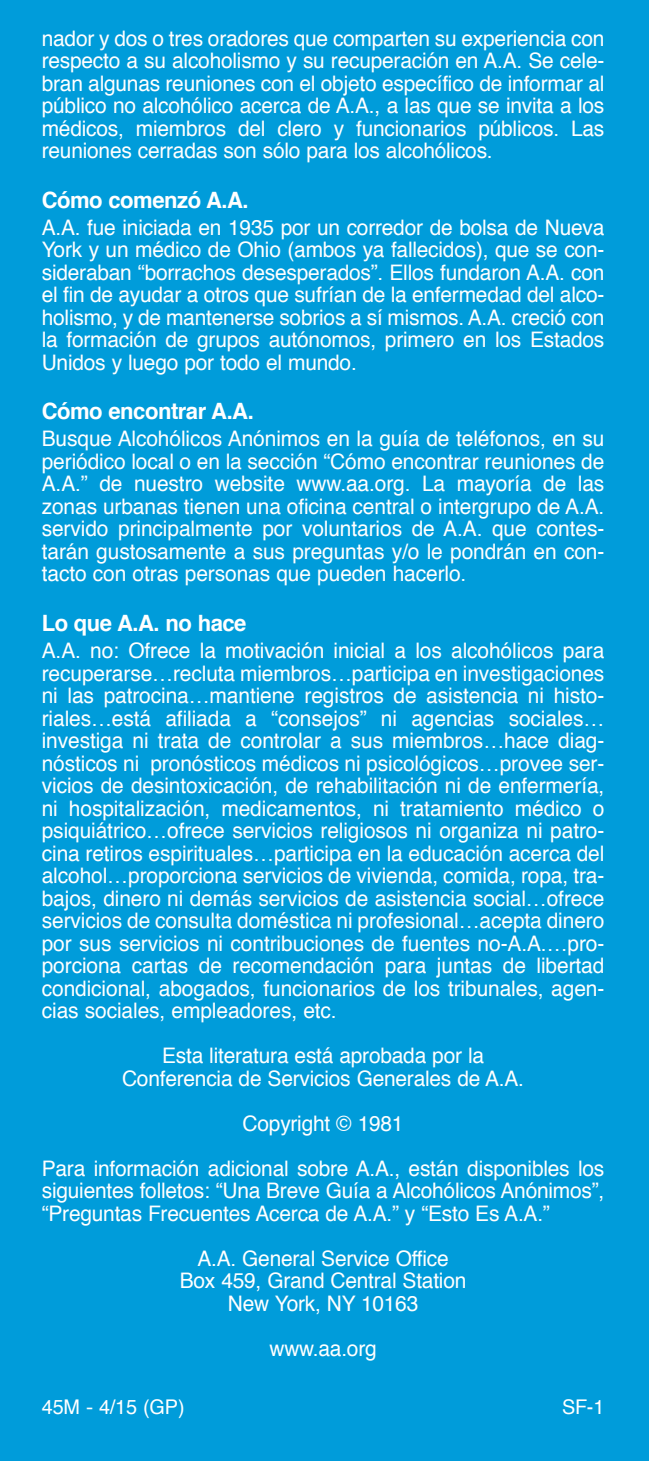
<style>
.page{position:relative;width:649px;height:1461px;background:#fff}
.page>*{position:absolute;margin:0;border:0;box-sizing:border-box;transform-origin:0 0}
.t1{font:700 22.5px "Helvetica";letter-spacing:-.02em;color:#fff}
.t2{font:21.38px/22.5px "Helvetica";letter-spacing:-.01em;color:#fff;text-align:justify}
.t3{font:20.25px "Helvetica";letter-spacing:-.005em;color:#fff}
</style>
<div class="page">
<div style="left:0;top:0;width:649px;height:1460px;background:#009cda"></div>
<p class="t2" style="left:42px;top:29px;width:564px">nador y dos o tres oradores que comparten su experiencia con respecto a su alcoholismo y su recuperación en A.A. Se cele&shy;bran algunas reuniones con el objeto específico de informar al público no alcohólico acerca de A.A., a las que se invita a los médicos, miembros del clero y funcionarios públicos. Las reuniones cerradas son sólo para los alcohólicos.</p>
<p class="t1" style="left:42px;top:190px;width:208px">Cómo comenzó A.A.</p>
<p class="t2" style="left:42px;top:218px;width:564px">A.A. fue iniciada en 1935 por un corredor de bolsa de Nueva York y un médico de Ohio (ambos ya fallecidos), que se con&shy;sideraban “borrachos desesperados”. Ellos fundaron A.A. con el fin de ayudar a otros que sufrían de la enfermedad del alco&shy;holismo, y de mantenerse sobrios a sí mismos. A.A. creció con la formación de grupos autónomos, primero en los Estados Unidos y luego por todo el mundo.</p>
<p class="t1" style="left:42px;top:402px;width:214px">Cómo encontrar A.A.</p>
<p class="t2" style="left:42px;top:429px;width:564px">Busque Alcohólicos Anónimos en la guía de teléfonos, en su periódico local o en la sección “Cómo encontrar reuniones de A.A.” de nuestro website www.aa.org. La mayoría de las zonas urbanas tienen una oficina central o intergrupo de A.A. servido principalmente por voluntarios de A.A. que contes&shy;tarán gustosamente a sus preguntas y/o le pondrán en con&shy;tacto con otras personas que pueden hacerlo.</p>
<p class="t1" style="left:42px;top:613px;width:206px">Lo que A.A. no hace</p>
<p class="t2" style="left:42px;top:641px;width:564px">A.A. no: Ofrece la motivación inicial a los alcohólicos para recuperarse…recluta miembros…participa en investigaciones ni las patrocina…mantiene registros de asistencia ni histo&shy;riales…está afiliada a “consejos” ni agencias sociales… investiga ni trata de controlar a sus miembros…hace diag&shy;nósticos ni pronósticos médicos ni psicológicos…provee ser&shy;vicios de desintoxicación, de rehabilitación ni de enfermería, ni hospitalización, medicamentos, ni tratamiento médico o psiquiátrico…ofrece servicios religiosos ni organiza ni patro&shy;cina retiros espirituales…participa en la educación acerca del alcohol…proporciona servicios de vivienda, comida, ropa, tra&shy;bajos, dinero ni demás servicios de asistencia social…ofrece servicios de consulta doméstica ni profesional…acepta dinero por sus servicios ni contribuciones de fuentes no-A.A.…pro&shy;porciona cartas de recomendación para juntas de libertad condicional, abogados, funcionarios de los tribunales, agen&shy;cias sociales, empleadores, etc.</p>
<p class="t2" style="left:122px;top:1046px;width:403px;text-align:center">Esta literatura está aprobada por la<br>Conferencia de Servicios Generales de A.A.</p>
<p class="t2" style="left:42px;top:1102px;width:564px;line-height:45px;text-align:center">Copyright © 1981<br>Para información adicional sobre A.A., están disponibles los</p>
<p class="t2" style="left:42px;top:1181px;width:564px">siguientes folletos: “Una Breve Guía a Alcohólicos Anónimos”, “Preguntas Frecuentes Acerca de A.A.” y “Esto Es A.A.”</p>
<p class="t2" style="left:180px;top:1248px;width:288px;text-align:center">A.A. General Service Office<br>Box 459, Grand Central Station<br>New York, NY 10163</p>
<p class="t2" style="left:269px;top:1338px;width:109px">www.aa.org</p>
<p class="t3" style="left:42px;top:1398px;width:144px">45M — 4/15 (GP)</p>
<p class="t3" style="left:562px;top:1398px;width:44px">SF-1</p>
</div>
